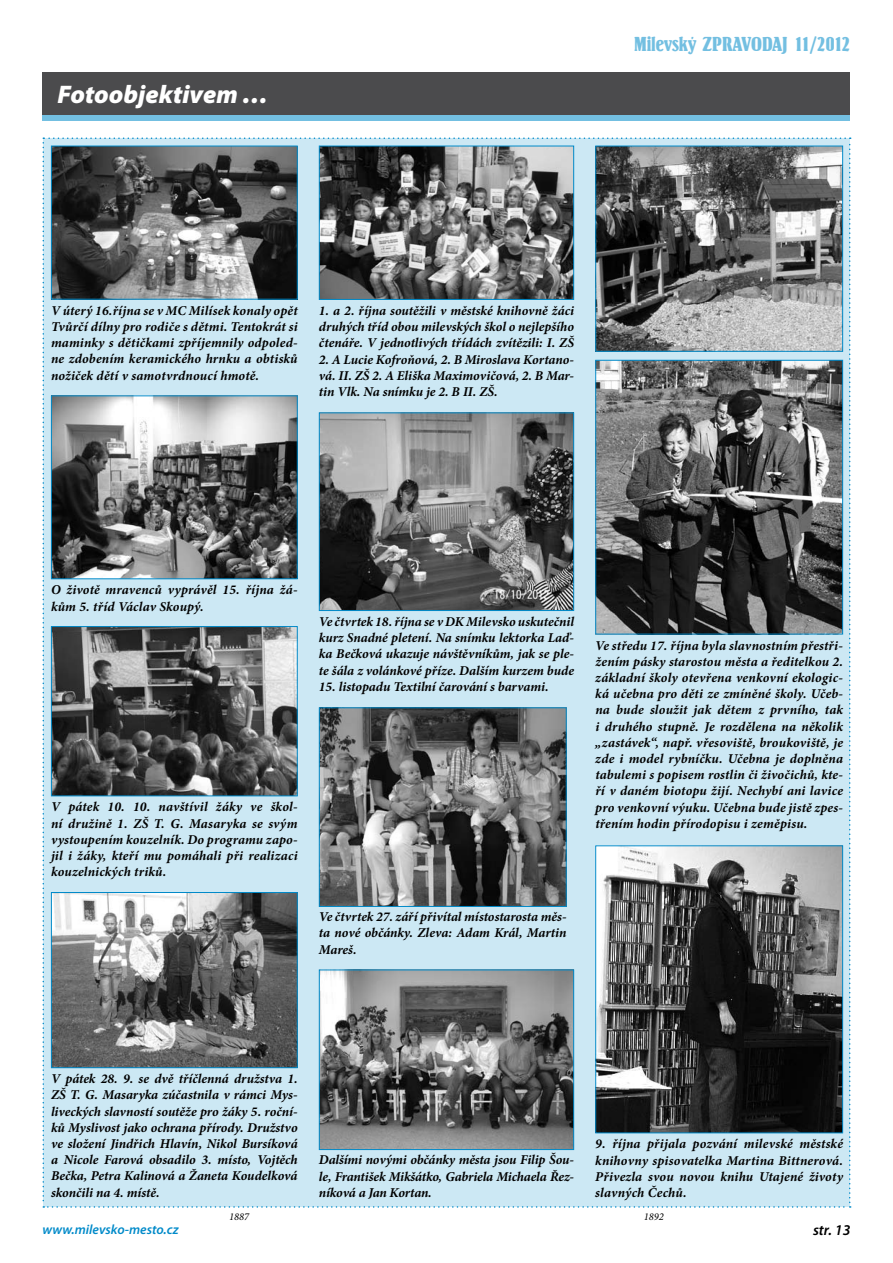
<style>
.page{position:relative;width:893px;height:1263px;background:#fff}
.page>*{position:absolute;margin:0;border:0;box-sizing:border-box;transform-origin:0 0}
.t1{font:italic 900 25.5px "Myriad Pro";color:#fff}
.t2{font:21px "Springfield DEE";color:#73bfe1}
.t3{font:italic 600 15px "Myriad Pro";color:#000}
.t4{font:italic 700 13.5px/16.2px "Minion Pro";letter-spacing:.005em;color:#000;text-align:justify}
.t5{font:italic 600 13.5px "Myriad Pro";color:#008ac9}
.t6{font:italic 10.5px "Minion Pro";color:#000}
</style>
<div class="page">
<div style="left:43px;top:78px;width:807px;height:43px;background:#73bfe1"></div>
<div style="left:43px;top:72px;width:807px;height:43px;background:#4b4b4d"></div>
<div style="left:43px;top:137px;width:808px;height:1071px;background:#cce8f4"></div>
<img style="left:321px;top:148px;width:251px;height:150px">
<div style="left:319px;top:146px;width:255px;height:154px;border:1px solid #008ac9"></div>
<img style="left:597px;top:847px;width:244px;height:284px">
<div style="left:595px;top:845px;width:248px;height:288px;border:1px solid #008ac9"></div>
<img style="left:53px;top:397px;width:243px;height:180px">
<div style="left:51px;top:395px;width:247px;height:184px;border:1px solid #008ac9"></div>
<img style="left:597px;top:362px;width:244px;height:270px">
<div style="left:595px;top:360px;width:248px;height:274px;border:1px solid #008ac9"></div>
<img style="left:321px;top:414px;width:251px;height:195px">
<div style="left:319px;top:412px;width:255px;height:199px;border:1px solid #008ac9"></div>
<img style="left:53px;top:148px;width:243px;height:150px">
<div style="left:51px;top:146px;width:247px;height:154px;border:1px solid #008ac9"></div>
<img style="left:53px;top:628px;width:243px;height:166px">
<div style="left:51px;top:626px;width:247px;height:170px;border:1px solid #008ac9"></div>
<img style="left:53px;top:894px;width:243px;height:172px">
<div style="left:51px;top:892px;width:247px;height:176px;border:1px solid #008ac9"></div>
<img style="left:597px;top:148px;width:244px;height:202px">
<div style="left:595px;top:146px;width:248px;height:206px;border:1px solid #008ac9"></div>
<img style="left:321px;top:971px;width:251px;height:177px">
<div style="left:319px;top:969px;width:255px;height:181px;border:1px solid #008ac9"></div>
<img style="left:321px;top:709px;width:244px;height:196px">
<div style="left:319px;top:707px;width:248px;height:200px;border:1px solid #008ac9"></div>
<h1 class="t1" style="left:57px;top:78px;width:212px">Fotoobjektivem …</h1>
<h2 class="t2" style="left:634px;top:34px;width:218px">MILEVSKÝ ZPRAVODAJ 11/2012</h2>
<p class="t4" style="left:51px;top:302px;width:248px">V úterý 16.října se v MC Milísek konaly opět Tvůrčí dílny pro rodiče s dětmi. Tentokrát si maminky s dětičkami zpříjemnily odpoled&shy;ne zdobením keramického hrnku a obtisků nožiček dětí v samotvrdnoucí hmotě.</p>
<p class="t4" style="left:319px;top:302px;width:257px">1. a 2. října soutěžili v městské knihovně žáci druhých tříd obou milevských škol o nejlepšího čtenáře. V jednotlivých třídách zvítězili: I. ZŠ</p>
<p class="t4" style="left:319px;top:351px;width:257px">2. A Lucie Kofroňová, 2. B Miroslava Kortano&shy;vá. II. ZŠ 2. A Eliška Maximovičová, 2. B Mar&shy;tin Vlk. Na snímku je 2. B II. ZŠ.</p>
<p class="t4" style="left:51px;top:582px;width:248px">O životě mravenců vyprávěl 15. října žá&shy;kům 5. tříd Václav Skoupý.</p>
<p class="t4" style="left:51px;top:799px;width:248px">V pátek 10. 10. navštívil žáky ve škol&shy;ní družině 1. ZŠ T. G. Masaryka se svým vystoupením kouzelník. Do programu zapo&shy;jil i žáky, kteří mu pomáhali při realizaci kouzelnických triků.</p>
<p class="t4" style="left:319px;top:613px;width:257px">Ve čtvrtek 18. října se v DK Milevsko uskutečnil kurz Snadné pletení. Na snímku lektorka Laď&shy;ka Bečková ukazuje návštěvníkům, jak se ple&shy;te šála z volánkové příze. Dalším kurzem bude</p>
<p class="t4" style="left:319px;top:678px;width:231px">15. listopadu Textilní čarování s barvami.</p>
<p class="t4" style="left:595px;top:637px;width:249px">Ve středu 17. října byla slavnostním přestři&shy;žením pásky starostou města a ředitelkou 2. základní školy otevřena venkovní ekologic&shy;ká učebna pro děti ze zmíněné školy. Učeb&shy;na bude sloužit jak dětem z prvního, tak i druhého stupně. Je rozdělena na několik „zastávek“, např. vřesoviště, broukoviště, je zde i model rybníčku. Učebna je doplněna tabulemi s popisem rostlin či živočichů, kte&shy;ří v daném biotopu žijí. Nechybí ani lavice pro venkovní výuku. Učebna bude jistě zpes&shy;třením hodin přírodopisu i zeměpisu.</p>
<p class="t4" style="left:319px;top:909px;width:249px">Ve čtvrtek 27. září přivítal místostarosta měs&shy;ta nové občánky. Zleva: Adam Král, Martin Mareš.</p>
<p class="t4" style="left:51px;top:1070px;width:248px">V pátek 28. 9. se dvě tříčlenná družstva 1.<br>ZŠ T. G. Masaryka zúčastnila v rámci Mys&shy;liveckých slavností soutěže pro žáky 5. roční&shy;ků Myslivost jako ochrana přírody. Družstvo ve složení Jindřich Hlavín, Nikol Bursíková a Nicole Farová obsadilo 3. místo, Vojtěch Bečka, Petra Kalinová a Žaneta Koudelková skončili na 4. místě.</p>
<p class="t4" style="left:319px;top:1152px;width:257px">Dalšími novými občánky města jsou Filip Šou&shy;le, František Mikšátko, Gabriela Michaela Řez&shy;níková a Jan Kortan.</p>
<p class="t4" style="left:595px;top:1136px;width:249px">9. října přijala pozvání milevské městské knihovny spisovatelka Martina Bittnerová.<br>Přivezla svou novou knihu Utajené životy slavných Čechů.</p>
<p class="t6" style="left:229px;top:1209px;width:22px">1887</p>
<p class="t6" style="left:644px;top:1209px;width:22px">1892</p>
<p class="t5" style="left:43px;top:1221px;width:138px">www.milevsko-mesto.cz</p>
<p class="t3" style="left:813px;top:1220px;width:38px">str. 13</p>
</div>
